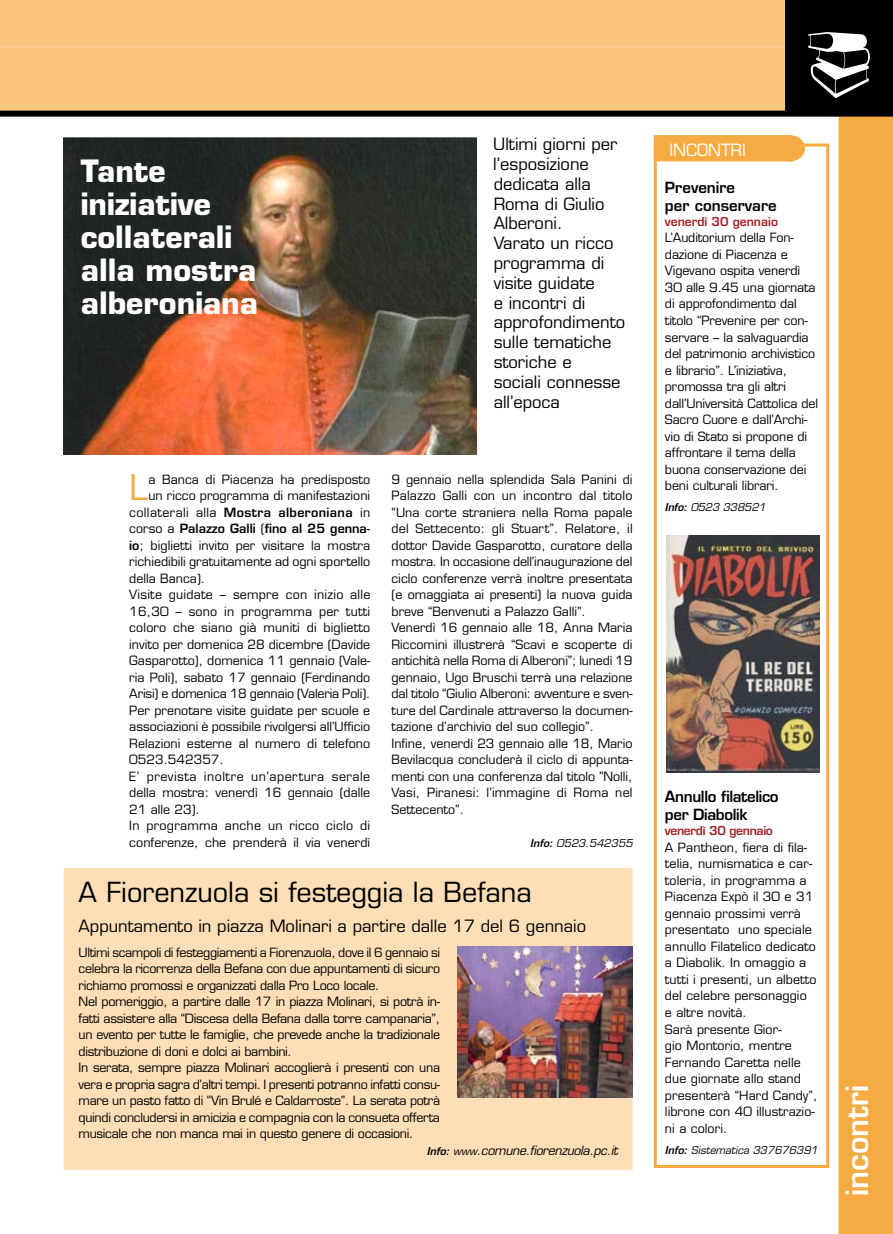
<style>
.page{position:relative;width:893px;height:1234px;background:#fff}
.page>*{position:absolute;margin:0;border:0;box-sizing:border-box;transform-origin:0 0}
.t1{font:34.5px "Eurostile";color:#f6aa42}
.t2{font:700 30px/33px "Eurostile";color:#fff}
.t3{font:600 30px "Eurostile";color:#fff}
.t4{font:27px "Eurostile";color:#000}
.t5{font:16.5px/19.8px "Eurostile";color:#000}
.t6{font:16.5px "Eurostile";color:#fff}
.t7{font:600 15px/18px "Eurostile";letter-spacing:-.025em;color:#000}
.t8{font:600 15px/18px "Eurostile";color:#000}
.t9{font:12.45px/16.5px "Eurostile";color:#000}
.t10{font:12.45px "Eurostile";letter-spacing:-.025em;color:#000}
.t11{font:12.45px "Eurostile";letter-spacing:.02em;color:#000}
.t12{font:12.45px "Eurostile";letter-spacing:-.03em;color:#000}
.t13{font:12.45px "Eurostile";letter-spacing:.03em;color:#000}
.t14{font:12.45px "Eurostile";letter-spacing:.04em;color:#000}
.t15{font:italic 12.45px "Eurostile";letter-spacing:-.025em;color:#000}
.t16{font:600 12.45px "Eurostile";color:#000}
.t17{font:600 12px "Eurostile";letter-spacing:-.01em;color:#a41d23}
.t18{font:italic 10.5px "Eurostile";color:#000}
.s1{font-weight:600}
.s2{font-weight:400}
.s3{font-weight:600;font-size:10.5px}
.s4{font-size:10.5px}
</style>
<div class="page">
<svg style="left:838px;top:117px;width:55px;height:1116px;background:#f6ae4b"></svg>
<div style="left:654px;top:143px;width:175px;height:1024px;border:3px solid #f6aa42"></div>
<div style="left:654px;top:135px;width:138px;height:26px;background:#f6aa42"></div>
<div style="left:777px;top:138px;width:25px;height:20px;background:#f6aa42;border-radius:50%"></div>
<div style="left:774px;top:135px;width:31px;height:26px;border:6px solid #f6aa42;border-radius:50%"></div>
<div style="left:64px;top:867px;width:569px;height:302px;background:#fddeb6;border:2px solid #fddeb6"></div>
<img style="left:457px;top:946px;width:176px;height:151px">
<img style="left:64px;top:137px;width:413px;height:317px">
<div style="left:0;top:0;width:785px;height:111px;background:#fac57d"></div>
<hr style="left:0;top:46px;width:893px;height:2px;background:#fbcd91">
<div style="left:0;top:111px;width:893px;height:6px;background:#000"></div>
<div style="left:785px;top:0;width:6px;height:115px;background:#000"></div>
<img style="left:666px;top:535px;width:153px;height:237px">
<svg style="left:791px;top:0;width:102px;height:111px;background:#212121"></svg>
<h2 class="t2" style="left:81px;top:154px;width:179px">Tante iniziative collaterali alla mostra alberoniana</h2>
<h3 class="t5" style="left:493px;top:134px;width:133px">Ultimi giorni per l’esposizione dedicata alla<br>Roma di Giulio<br>Alberoni.<br>Varato un ricco programma di visite guidate<br>e incontri di approfondimento sulle tematiche storiche e<br>sociali connesse all’epoca</h3>
<h1 class="t1" style="left:129px;top:466px;width:21px">L</h1>
<p class="t9" style="left:149px;top:470px;width:223px">a Banca di Piacenza ha predisposto</p>
<p class="t9" style="left:149px;top:487px;width:223px">un ricco programma di manifestazioni</p>
<p class="t13" style="left:129px;top:504px;width:242px">collaterali alla <span class="s1">Mostra alberoniana</span> in</p>
<p class="t16" style="left:129px;top:520px;width:242px"><span class="s2">corso a</span> Palazzo Galli <span class="s2">(</span>fino al 25 genna-</p>
<p class="t9" style="left:129px;top:536px;width:242px"><span class="s1">io</span>; biglietti invito per visitare la mostra</p>
<p class="t9" style="left:129px;top:553px;width:242px">richiedibili gratuitamente ad ogni sportello</p>
<p class="t9" style="left:129px;top:569px;width:77px">della Banca).</p>
<p class="t11" style="left:129px;top:587px;width:243px">Visite guidate – sempre con inizio alle</p>
<p class="t9" style="left:129px;top:602px;width:242px">16,30 – sono in programma per tutti</p>
<p class="t9" style="left:129px;top:619px;width:242px">coloro che siano già muniti di biglietto</p>
<p class="t9" style="left:129px;top:635px;width:242px">invito per domenica 28 dicembre (Davide</p>
<p class="t9" style="left:129px;top:652px;width:242px">Gasparotto), domenica 11 gennaio (Vale-</p>
<p class="t9" style="left:129px;top:668px;width:242px">ria Poli), sabato 17 gennaio (Ferdinando</p>
<p class="t9" style="left:129px;top:685px;width:243px">Arisi) e domenica 18 gennaio (Valeria Poli).</p>
<p class="t9" style="left:129px;top:701px;width:242px">Per prenotare visite guidate per scuole e</p>
<p class="t9" style="left:129px;top:718px;width:242px">associazioni è possibile rivolgersi all’Ufficio</p>
<p class="t9" style="left:129px;top:734px;width:242px">Relazioni esterne al numero di telefono</p>
<p class="t9" style="left:129px;top:751px;width:96px">0523.542357.</p>
<p class="t14" style="left:129px;top:768px;width:243px">E’ prevista inoltre un’apertura serale</p>
<p class="t9" style="left:129px;top:784px;width:242px">della mostra: venerdì 16 gennaio (dalle</p>
<p class="t9" style="left:129px;top:800px;width:72px">21 alle 23).</p>
<p class="t11" style="left:129px;top:818px;width:242px">In programma anche un ricco ciclo di</p>
<p class="t9" style="left:129px;top:833px;width:242px">conferenze, che prenderà il via venerdì</p>
<p class="t9" style="left:392px;top:471px;width:243px">9 gennaio nella splendida Sala Panini di Palazzo Galli con un incontro dal titolo “Una corte straniera nella Roma papale del Settecento: gli Stuart”. Relatore, il dottor Davide Gasparotto, curatore della mostra. In occasione dell’inaugurazione del ciclo conferenze verrà inoltre presentata (e omaggiata ai presenti) la nuova guida breve “Benvenuti a Palazzo Galli”.<br>Venerdì 16 gennaio alle 18, Anna Maria Riccomini illustrerà “Scavi e scoperte di antichità nella Roma di Alberoni”; lunedì 19 gennaio, Ugo Bruschi terrà una relazione dal titolo “Giulio Alberoni: avventure e sven&shy;ture del Cardinale attraverso la documen&shy;tazione d’archivio del suo collegio”.<br>Infine, venerdì 23 gennaio alle 18, Mario Bevilacqua concluderà il ciclo di appunta&shy;menti con una conferenza dal titolo ”Nolli, Vasi, Piranesi: l’immagine di Roma nel Settecento”.</p>
<p class="t18" style="left:530px;top:836px;width:104px"><span class="s1">Info:</span> 0523.542355</p>
<h3 class="t4" style="left:79px;top:875px;width:455px">A Fiorenzuola si festeggia la Befana</h3>
<p class="t12" style="left:79px;top:944px;width:363px">Ultimi scampoli di festeggiamenti a Fiorenzuola, dove il 6 gennaio si</p>
<p class="t10" style="left:79px;top:960px;width:363px">celebra la ricorrenza della Befana con due appuntamenti di sicuro</p>
<p class="t10" style="left:79px;top:977px;width:302px">richiamo promossi e organizzati dalla Pro Loco locale.</p>
<p class="t10" style="left:79px;top:993px;width:363px">Nel pomeriggio, a partire dalle 17 in piazza Molinari, si potrà in-</p>
<p class="t10" style="left:79px;top:1010px;width:363px">fatti assistere alla “Discesa della Befana dalla torre campanaria”,</p>
<p class="t10" style="left:79px;top:1026px;width:363px">un evento per tutte le famiglie, che prevede anche la tradizionale</p>
<p class="t10" style="left:79px;top:1043px;width:215px">distribuzione di doni e dolci ai bambini.</p>
<p class="t10" style="left:79px;top:1059px;width:363px">In serata, sempre piazza Molinari accoglierà i presenti con una</p>
<p class="t10" style="left:79px;top:1076px;width:363px">vera e propria sagra d’altri tempi. I presenti potranno infatti consu-</p>
<p class="t10" style="left:79px;top:1092px;width:363px">mare un pasto fatto di “Vin Brulé e Caldarroste”. La serata potrà</p>
<p class="t10" style="left:79px;top:1109px;width:363px">quindi concludersi in amicizia e compagnia con la consueta offerta</p>
<p class="t10" style="left:79px;top:1125px;width:336px">musicale che non manca mai in questo genere di occasioni.</p>
<p class="t15" style="left:427px;top:1142px;width:192px"><span class="s3">Info:</span> <span class="s4">www</span>.comune.fiorenzuola.pc.it</p>
<h3 class="t5" style="left:79px;top:916px;width:509px">Appuntamento in piazza Molinari a partire dalle 17 del 6 gennaio</h3>
<h3 class="t6" style="left:669px;top:140px;width:15px">Incontri</h3>
<p class="t8" style="left:665px;top:178px;width:113px">Prevenire<br>per conservare</p>
<p class="t17" style="left:665px;top:214px;width:115px">venerdì 30 gennaio</p>
<p class="t9" style="left:665px;top:230px;width:155px">L’Auditorium della Fon&shy;dazione di Piacenza e<br>Vigevano ospita venerdì<br>30 alle 9.45 una giornata di approfondimento dal titolo “Prevenire per con&shy;servare – la salvaguardia del patrimonio archivistico e librario”. L’iniziativa, promossa tra gli altri dall’Università Cattolica del<br>Sacro Cuore e dall’Archi&shy;vio di Stato si propone di affrontare il tema della buona conservazione dei beni culturali librari.</p>
<p class="t18" style="left:665px;top:501px;width:102px"><span class="s1">Info:</span> 0523 338521</p>
<p class="t7" style="left:665px;top:787px;width:115px">Annullo filatelico per Diabolik</p>
<p class="t17" style="left:665px;top:823px;width:109px">venerdì 30 gennaio</p>
<p class="t9" style="left:665px;top:839px;width:154px">A Pantheon, fiera di fila&shy;telia, numismatica e car&shy;toleria, in programma a<br>Piacenza Expò il 30 e 31 gennaio prossimi verrà presentato uno speciale annullo Filatelico dedicato a Diabolik. In omaggio a tutti i presenti, un albetto del celebre personaggio<br>e altre novità.<br>Sarà presente Gior-<br>gio Montorio, mentre<br>Fernando Caretta nelle due giornate allo stand presenterà “Hard Candy”, librone con 40 illustrazio&shy;ni a colori.</p>
<p class="t18" style="left:665px;top:1143px;width:154px"><span class="s1">Info:</span> Sistematica 337676391</p>
<h2 class="t3" style="left:838px;top:1195px;width:112px;rotate:-90deg">incontri</h2>
</div>
